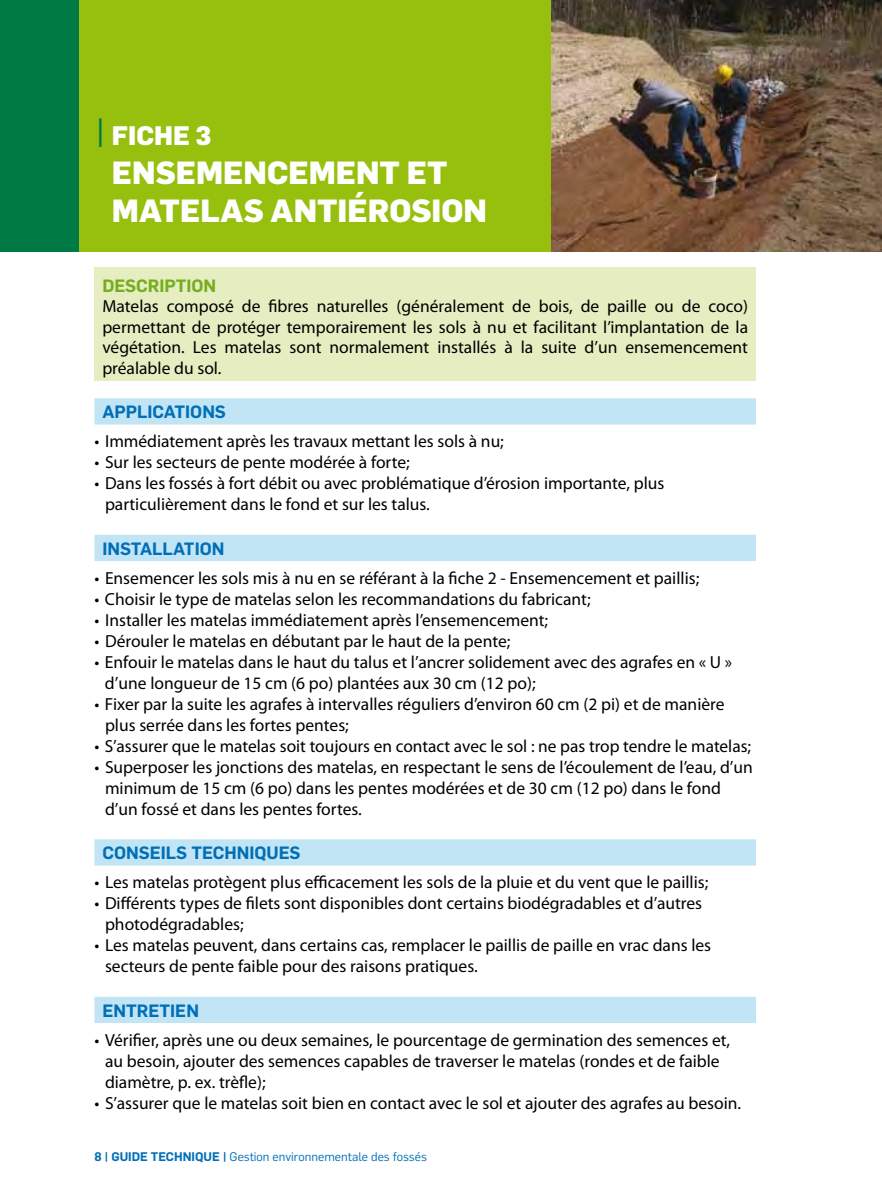
<style>
.page{position:relative;width:882px;height:1197px;background:#fff}
.page>*{position:absolute;margin:0;border:0;box-sizing:border-box;transform-origin:0 0}
.t1{font:800 31.5px/38.5px "Flama";color:#fff}
.t2{font:800 26.25px "Flama";color:#fff}
.t3{font:17.5px/21px "Myriad Pro";color:#000}
.t4{font:600 17.5px "Flama";color:#006fb7}
.t5{font:600 17.5px "Flama";color:#76ad1c}
.t6{font:12.25px "Flama";color:#006fb7}
.s1{font-weight:400;font-size:36.75px;color:#007a45}
.s2{font-weight:600}
</style>
<div class="page">
<div style="left:94px;top:268px;width:662px;height:113px;background:#e5edc1"></div>
<div style="left:0;top:0;width:882px;height:252px;background:#97bf0d"></div>
<div style="left:94px;top:398px;width:662px;height:27px;background:#c2e5f5"></div>
<div style="left:94px;top:535px;width:662px;height:26px;background:#c2e5f5"></div>
<div style="left:94px;top:839px;width:662px;height:27px;background:#c2e5f5"></div>
<div style="left:94px;top:997px;width:662px;height:26px;background:#c2e5f5"></div>
<img style="left:551px;top:0;width:331px;height:252px">
<div style="left:0;top:0;width:79px;height:252px;background:#007a45"></div>
<h2 class="t2" style="left:94px;top:117px;width:119px"><span class="s1">|</span> FICHE 3</h2>
<h1 class="t1" style="left:112px;top:151px;width:376px">ENSEMENCEMENT ET<br>MATELAS ANTIÉROSION</h1>
<p class="t5" style="left:102px;top:273px;width:115px">DESCRIPTION</p>
<p class="t3" style="left:102px;top:297px;width:647px;line-height:20.5px;text-align:justify">Matelas composé de fibres naturelles (généralement de bois, de paille ou de coco) permettant de protéger temporairement les sols à nu et facilitant l’implantation de la végétation. Les matelas sont normalement installés à la suite d’un ensemencement préalable du sol.</p>
<p class="t4" style="left:102px;top:399px;width:125px">APPLICATIONS</p>
<p class="t3" style="left:94px;top:431px;width:411px">• Immédiatement après les travaux mettant les sols à nu;</p>
<p class="t3" style="left:95px;top:452px;width:317px">• Sur les secteurs de pente modérée à forte;</p>
<p class="t3" style="left:105px;top:473px;width:561px;text-indent:-10px">• Dans les fossés à fort débit ou avec problématique d’érosion importante, plus particulièrement dans le fond et sur les talus.</p>
<p class="t4" style="left:102px;top:536px;width:124px">INSTALLATION</p>
<p class="t3" style="left:94px;top:568px;width:606px">• Ensemencer les sols mis à nu en se référant à la fiche 2 - Ensemencement et paillis;</p>
<p class="t3" style="left:94px;top:589px;width:498px">• Choisir le type de matelas selon les recommandations du fabricant;</p>
<p class="t3" style="left:95px;top:610px;width:455px">• Installer les matelas immédiatement après l’ensemencement;</p>
<p class="t3" style="left:95px;top:631px;width:417px">• Dérouler le matelas en débutant par le haut de la pente;</p>
<p class="t3" style="left:105px;top:652px;width:629px;text-indent:-10px">• Enfouir le matelas dans le haut du talus et l’ancrer solidement avec des agrafes en « U » d’une longueur de 15 cm (6 po) plantées aux 30 cm (12 po);</p>
<p class="t3" style="left:105px;top:694px;width:621px;text-indent:-11px">• Fixer par la suite les agrafes à intervalles réguliers d’environ 60 cm (2 pi) et de manière plus serrée dans les fortes pentes;</p>
<p class="t3" style="left:94px;top:736px;width:658px">• S’assurer que le matelas soit toujours en contact avec le sol : ne pas trop tendre le matelas;</p>
<p class="t3" style="left:105px;top:757px;width:649px;text-indent:-10px">• Superposer les jonctions des matelas, en respectant le sens de l’écoulement de l’eau, d’un minimum de 15 cm (6 po) dans les pentes modérées et de 30 cm (12 po) dans le fond d’un fossé et dans les pentes fortes.</p>
<p class="t4" style="left:102px;top:840px;width:200px">CONSEILS TECHNIQUES</p>
<p class="t3" style="left:94px;top:872px;width:615px">• Les matelas protègent plus efficacement les sols de la pluie et du vent que le paillis;</p>
<p class="t3" style="left:105px;top:893px;width:599px;text-indent:-10px">• Différents types de filets sont disponibles dont certains biodégradables et d’autres photodégradables;</p>
<p class="t3" style="left:105px;top:935px;width:608px;text-indent:-10px">• Les matelas peuvent, dans certains cas, remplacer le paillis de paille en vrac dans les secteurs de pente faible pour des raisons pratiques.</p>
<p class="t4" style="left:102px;top:998px;width:98px">ENTRETIEN</p>
<p class="t3" style="left:105px;top:1030px;width:627px;text-indent:-10px">• Vérifier, après une ou deux semaines, le pourcentage de germination des semences et, au besoin, ajouter des semences capables de traverser le matelas (rondes et de faible diamètre, p. ex. trèfle);</p>
<p class="t3" style="left:94px;top:1093px;width:648px">• S’assurer que le matelas soit bien en contact avec le sol et ajouter des agrafes au besoin.</p>
<p class="t6" style="left:94px;top:1149px;width:334px"><span class="s2">8 | GUIDE TECHNIQUE |</span> Gestion environnementale des fossés</p>
</div>
